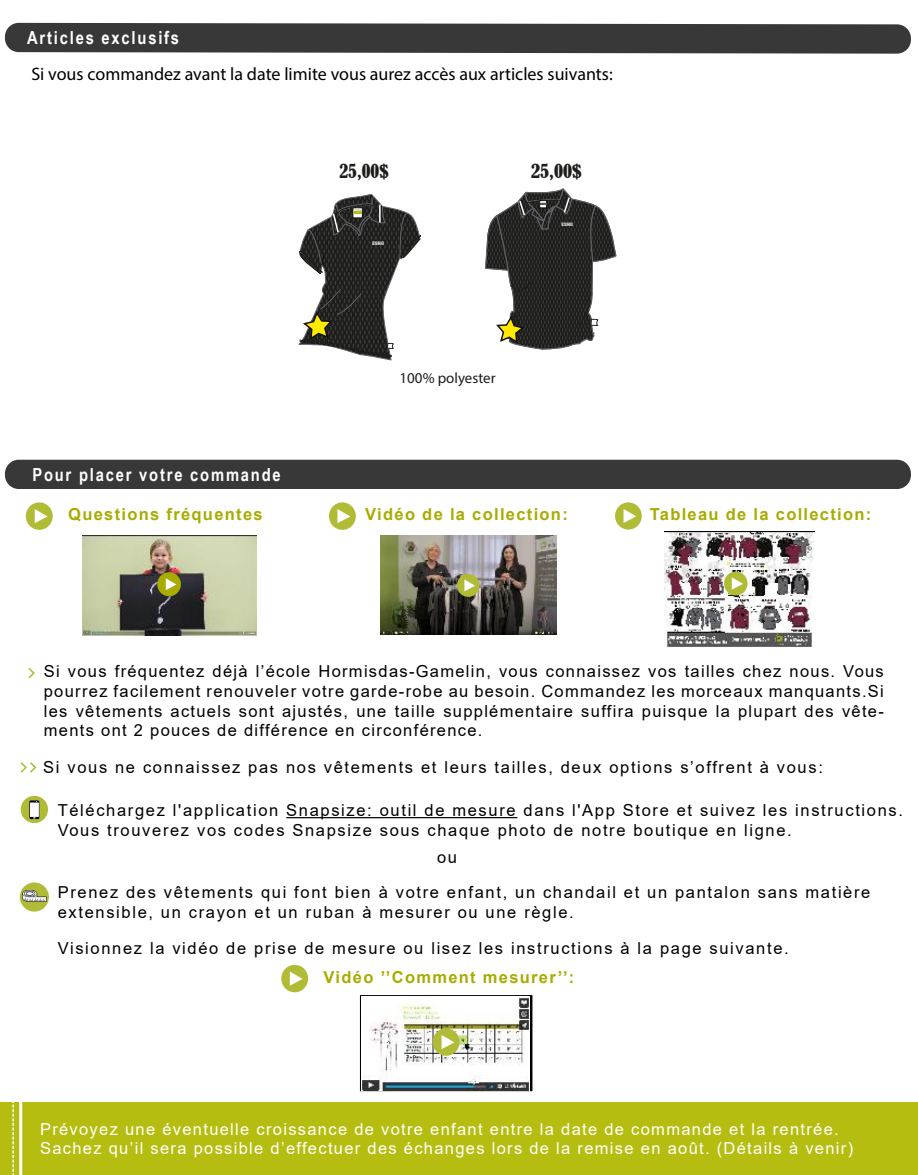
<style>
.page{position:relative;width:918px;height:1175px;background:#fff}
.page>*{position:absolute;margin:0;border:0;box-sizing:border-box;transform-origin:0 0}
.t1{font:18px "Myriad Pro";color:#000}
.t2{font:700 18px "Arial Narrow";letter-spacing:.1em;color:#fff}
.t3{font:condensed 18px "Bernard";color:#1d1d1b}
.t4{font:16.5px/19.8px "Arial";letter-spacing:.1em;color:#000}
.t5{font:16.5px/19.8px "Arial";letter-spacing:.08em;color:#fff}
.t6{font:700 16.5px "Arial";letter-spacing:.08em;color:#a8ac00}
.t7{font:15px "Myriad Pro";color:#1d1d1b}
.t8{font:4.95px "Varsity";color:#fff}
.t9{font:4.8px "Varsity";color:#fff}
</style>
<div class="page">
<svg style="left:360px;top:995px;width:172px;height:95px"></svg>
<svg style="left:5px;top:23px;width:906px;height:31px;background:#444"></svg>
<div style="left:5px;top:459px;width:906px;height:30px;background:#383838;border-radius:14px"></div>
<div style="left:1px;top:1101px;width:917px;height:73px;background:#b5be10"></div>
<svg style="left:12px;top:1101px;width:2px;height:73px"></svg>
<hr style="left:19px;top:1100px;width:3px;height:74px;background:#fff">
<img style="left:362px;top:996px;width:168px;height:93px">
<img style="left:665px;top:531px;width:150px;height:116px">
<div style="left:281px;top:964px;width:27px;height:27px;background:#b1bc36;border-radius:50%"></div>
<svg style="left:290px;top:971px;width:13px;height:14px"></svg>
<svg style="left:21px;top:795px;width:27px;height:27px"></svg>
<svg style="left:29px;top:668px;width:6px;height:10px"></svg>
<svg style="left:21px;top:762px;width:15px;height:10px"></svg>
<hr style="left:286px;top:816px;width:231px;height:2px;background:#000">
<svg style="left:29px;top:800px;width:10px;height:18px"></svg>
<div style="left:20px;top:882px;width:29px;height:29px;background:#b1bc36;border-radius:50%"></div>
<svg style="left:22px;top:889px;width:24px;height:12px"></svg>
<div style="left:433px;top:1027px;width:27px;height:28px;background:#b1bc36;border-radius:50%"></div>
<svg style="left:442px;top:1035px;width:12px;height:13px"></svg>
<img style="left:82px;top:535px;width:175px;height:100px">
<div style="left:157px;top:572px;width:24px;height:24px;background:#a8ac00;border-radius:50%"></div>
<svg style="left:166px;top:578px;width:11px;height:12px"></svg>
<div style="left:26px;top:502px;width:27px;height:27px;background:#b1bc36;border-radius:50%"></div>
<svg style="left:35px;top:509px;width:13px;height:14px"></svg>
<img style="left:380px;top:535px;width:176px;height:99px">
<div style="left:457px;top:574px;width:22px;height:22px;background:#b1bc36;border-radius:50%"></div>
<svg style="left:464px;top:579px;width:11px;height:12px"></svg>
<div style="left:329px;top:502px;width:27px;height:27px;background:#b1bc36;border-radius:50%"></div>
<svg style="left:337px;top:509px;width:13px;height:14px"></svg>
<div style="left:615px;top:502px;width:27px;height:27px;background:#b1bc36;border-radius:50%"></div>
<svg style="left:624px;top:509px;width:12px;height:14px"></svg>
<div style="left:724px;top:571px;width:24px;height:24px;background:#b1bc36;border-radius:50%"></div>
<svg style="left:732px;top:577px;width:11px;height:12px"></svg>
<svg style="left:298px;top:194px;width:123px;height:166px"></svg>
<svg style="left:485px;top:188px;width:132px;height:162px"></svg>
<p class="t2" style="left:27px;top:24px;width:154px">Articles exclusifs</p>
<p class="t1" style="left:31px;top:63px;width:583px">Si vous commandez avant la date limite vous aurez accès aux articles suivants:</p>
<p class="t2" style="left:32px;top:460px;width:250px">Pour placer votre commande</p>
<p class="t3" style="left:339px;top:160px;width:51px">25,00$</p>
<p class="t8" style="left:372px;top:240px;width:14px">ESHG</p>
<p class="t3" style="left:531px;top:161px;width:52px">25,00$</p>
<p class="t9" style="left:561px;top:222px;width:13px">ESHG</p>
<p class="t7" style="left:400px;top:368px;width:98px">100% polyester</p>
<p class="t6" style="left:68px;top:502px;width:196px">Questions fréquentes</p>
<p class="t6" style="left:365px;top:502px;width:204px">Vidéo de la collection:</p>
<p class="t6" style="left:650px;top:502px;width:223px">Tableau de la collection:</p>
<p class="t4" style="left:44px;top:661px;width:842px;text-align:justify">Si vous fréquentez déjà l’école Hormisdas-Gamelin, vous connaissez vos tailles chez nous. Vous pourrez facilement renouveler votre garde-robe au besoin. Commandez les morceaux manquants.Si les vêtements actuels sont ajustés, une taille supplémentaire suffira puisque la plupart des vête&shy;ments ont 2 pouces de différence en circonférence.</p>
<p class="t4" style="left:43px;top:756px;width:781px">Si vous ne connaissez pas nos vêtements et leurs tailles, deux options s’offrent à vous:</p>
<p class="t4" style="left:58px;top:799px;width:847px">Téléchargez l'application Snapsize: outil de mesure dans l'App Store et suivez les instructions.<br>Vous trouverez vos codes Snapsize sous chaque photo de notre boutique en ligne.</p>
<p class="t4" style="left:437px;top:847px;width:21px">ou</p>
<p class="t4" style="left:58px;top:882px;width:814px">Prenez des vêtements qui font bien à votre enfant, un chandail et un pantalon sans matière extensible, un crayon et un ruban à mesurer ou une règle.</p>
<p class="t4" style="left:58px;top:937px;width:733px">Visionnez la vidéo de prise de mesure ou lisez les instructions à la page suivante.</p>
<p class="t6" style="left:324px;top:965px;width:252px">Vidéo ’’Comment mesurer’’:</p>
<p class="t5" style="left:40px;top:1118px;width:815px">Prévoyez une éventuelle croissance de votre enfant entre la date de commande et la rentrée.<br>Sachez qu’il sera possible d’effectuer des échanges lors de la remise en août. (Détails à venir)</p>
</div>
